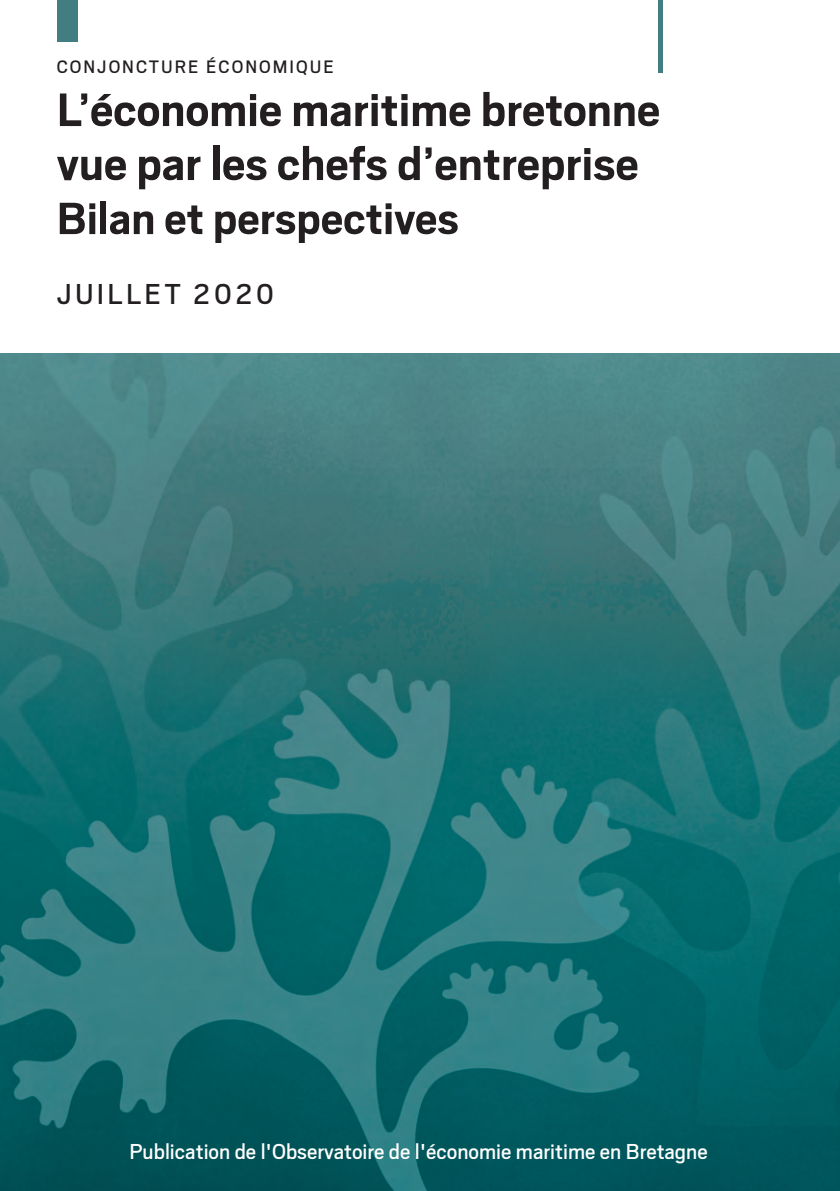
<style>
.page{position:relative;width:840px;height:1191px;background:#fff}
.page>*{position:absolute;margin:0;border:0;box-sizing:border-box;transform-origin:0 0}
.t1{font:700 52px/54px "Scout";color:#231f20}
.t2{font:700 50px "Scout";color:#231f20}
.t3{font:32px "Scout";letter-spacing:.1em;color:#231f20}
.t4{font:24px "Scout";color:#fff}
.t5{font:20px "Scout";letter-spacing:.1em;color:#231f20}
</style>
<div class="page">
<div style="left:57px;top:0;width:20px;height:41px;background:#427e81"></div>
<hr style="left:658px;top:0;width:4px;height:73px;background:#427e81">
<img style="left:0;top:353px;width:839px;height:838px">
<p class="t5" style="left:57px;top:53px;width:278px">CONJONCTURE ÉCONOMIQUE</p>
<p class="t1" style="left:57px;top:80px;width:604px">L’économie maritime bretonne vue par les chefs d’entreprise</p>
<p class="t2" style="left:57px;top:186px;width:403px">Bilan et perspectives</p>
<p class="t3" style="left:57px;top:273px;width:219px">JUILLET 2020</p>
<p class="t4" style="left:129px;top:1136px;width:579px">Publication de l'Observatoire de l'économie maritime en Bretagne</p>
</div>
